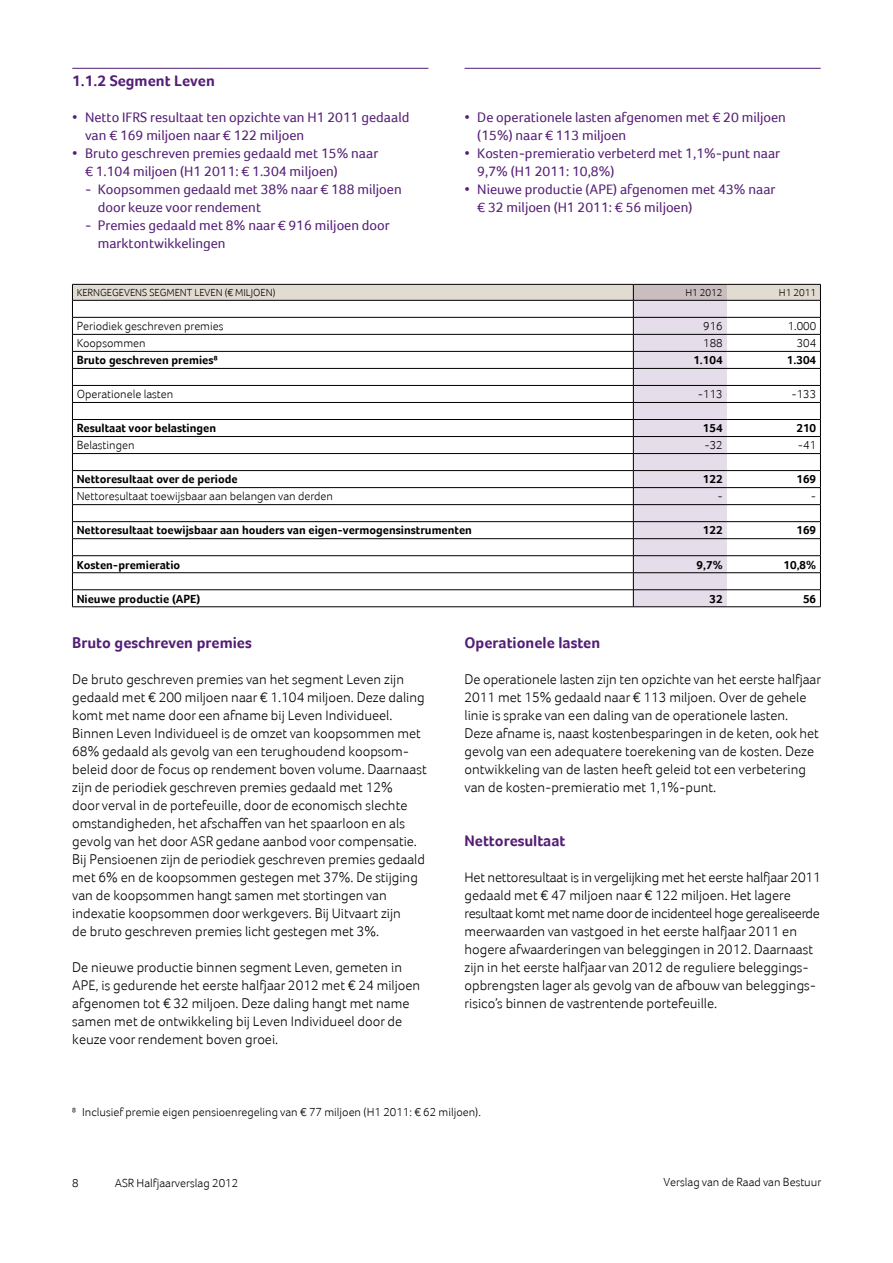
<style>
.page{position:relative;width:893px;height:1263px;background:#fff}
.page>*{position:absolute;margin:0;border:0;box-sizing:border-box;transform-origin:0 0}
.t1{font:700 15.75px "Foco";color:#541e75}
.t2{font:300 14.25px/18px "Foco";color:#000}
.t3{font:14.25px/18px "Foco";color:#541e75}
.t4{font:300 12px "Foco";color:#000}
.t5{font:700 12px "Foco";color:#000}
.t6{font:300 10.5px "Foco";color:#000}
</style>
<div class="page">
<hr style="left:72px;top:68px;width:356px;height:1px;background:#541e75">
<hr style="left:465px;top:68px;width:356px;height:1px;background:#541e75">
<svg style="left:72px;top:284px;width:749px;height:323px"></svg>
<hr style="left:72px;top:300px;width:561px;height:1px;background:#000">
<hr style="left:633px;top:300px;width:94px;height:1px;background:#000">
<hr style="left:727px;top:300px;width:94px;height:1px;background:#000">
<p class="t1" style="left:72px;top:71px;width:144px">1.1.2 Segment Leven</p>
<p class="t3" style="left:85px;top:108px;width:326px;text-indent:-13px">• Netto IFRS resultaat ten opzichte van H1 2011 gedaald van € 169 miljoen naar € 122 miljoen</p>
<p class="t3" style="left:85px;top:144px;width:295px;text-indent:-13px">• Bruto geschreven premies gedaald met 15% naar € 1.104 miljoen (H1 2011: € 1.304 miljoen)</p>
<p class="t3" style="left:98px;top:180px;width:305px;text-indent:-13px">- Koopsommen gedaald met 38% naar € 188 miljoen door keuze voor rendement</p>
<p class="t3" style="left:98px;top:216px;width:294px;text-indent:-13px">- Premies gedaald met 8% naar € 916 miljoen door marktontwikkelingen</p>
<p class="t3" style="left:477px;top:108px;width:310px;text-indent:-13px">• De operationele lasten afgenomen met € 20 miljoen (15%) naar € 113 miljoen</p>
<p class="t3" style="left:477px;top:144px;width:304px;text-indent:-13px">• Kosten-premieratio verbeterd met 1,1%-punt naar<br>9,7% (H1 2011: 10,8%)</p>
<p class="t3" style="left:477px;top:180px;width:300px;text-indent:-13px">• Nieuwe productie (APE) afgenomen met 43% naar € 32 miljoen (H1 2011: € 56 miljoen)</p>
<p class="t6" style="left:77px;top:286px;width:200px">KERNGEGEVENS SEGMENT LEVEN (€ MILJOEN)</p>
<p class="t6" style="left:685px;top:286px;width:39px">H1 2012</p>
<p class="t6" style="left:779px;top:286px;width:39px">H1 2011</p>
<p class="t4" style="left:77px;top:319px;width:148px">Periodiek geschreven premies</p>
<p class="t4" style="left:703px;top:319px;width:21px">916</p>
<p class="t4" style="left:788px;top:319px;width:30px">1.000</p>
<p class="t4" style="left:77px;top:336px;width:70px">Koopsommen</p>
<p class="t4" style="left:703px;top:336px;width:21px">188</p>
<p class="t4" style="left:797px;top:336px;width:21px">304</p>
<p class="t5" style="left:77px;top:353px;width:143px">Bruto geschreven premies⁸</p>
<p class="t5" style="left:693px;top:353px;width:31px">1.104</p>
<p class="t5" style="left:787px;top:353px;width:31px">1.304</p>
<p class="t4" style="left:77px;top:387px;width:98px">Operationele lasten</p>
<p class="t4" style="left:698px;top:387px;width:26px">-113</p>
<p class="t4" style="left:791px;top:387px;width:26px">-133</p>
<p class="t5" style="left:77px;top:421px;width:141px">Resultaat voor belastingen</p>
<p class="t5" style="left:703px;top:421px;width:21px">154</p>
<p class="t5" style="left:796px;top:421px;width:21px">210</p>
<p class="t4" style="left:77px;top:438px;width:59px">Belastingen</p>
<p class="t4" style="left:704px;top:438px;width:20px">-32</p>
<p class="t4" style="left:798px;top:438px;width:20px">-41</p>
<p class="t5" style="left:77px;top:472px;width:163px">Nettoresultaat over de periode</p>
<p class="t5" style="left:703px;top:472px;width:21px">122</p>
<p class="t5" style="left:796px;top:472px;width:21px">169</p>
<p class="t4" style="left:77px;top:489px;width:258px">Nettoresultaat toewijsbaar aan belangen van derden</p>
<p class="t4" style="left:717px;top:489px;width:7px">-</p>
<p class="t4" style="left:811px;top:489px;width:7px">-</p>
<p class="t5" style="left:77px;top:523px;width:397px">Nettoresultaat toewijsbaar aan houders van eigen-vermogensinstrumenten</p>
<p class="t5" style="left:703px;top:523px;width:21px">122</p>
<p class="t5" style="left:796px;top:523px;width:21px">169</p>
<p class="t5" style="left:77px;top:557px;width:105px">Kosten-premieratio</p>
<p class="t5" style="left:697px;top:557px;width:28px">9,7%</p>
<p class="t5" style="left:783px;top:557px;width:34px">10,8%</p>
<p class="t5" style="left:77px;top:591px;width:125px">Nieuwe productie (APE)</p>
<p class="t5" style="left:709px;top:591px;width:15px">32</p>
<p class="t5" style="left:803px;top:591px;width:15px">56</p>
<p class="t1" style="left:72px;top:633px;width:181px">Bruto geschreven premies</p>
<p class="t2" style="left:72px;top:670px;width:356px">De bruto geschreven premies van het segment Leven zijn gedaald met € 200 miljoen naar € 1.104 miljoen. Deze daling komt met name door een afname bij Leven Individueel.<br>Binnen Leven Individueel is de omzet van koopsommen met 68% gedaald als gevolg van een terughoudend koopsom&shy;beleid door de focus op rendement boven volume. Daarnaast zijn de periodiek geschreven premies gedaald met 12%<br>door verval in de portefeuille, door de economisch slechte omstandigheden, het afschaffen van het spaarloon en als gevolg van het door ASR gedane aanbod voor compensatie.<br>Bij Pensioenen zijn de periodiek geschreven premies gedaald met 6% en de koopsommen gestegen met 37%. De stijging van de koopsommen hangt samen met stortingen van indexatie koopsommen doorwerkgevers. Bij Uitvaart zijn<br>de bruto geschreven premies licht gestegen met 3%.</p>
<p class="t2" style="left:72px;top:958px;width:350px">De nieuwe productie binnen segment Leven, gemeten in APE, is gedurende het eerste halfjaar 2012 met € 24 miljoen afgenomen tot € 32 miljoen. Deze daling hangt met name samen met de ontwikkeling bij Leven Individueel door de keuze voor rendement boven groei.</p>
<p class="t1" style="left:465px;top:633px;width:137px">Operationele lasten</p>
<p class="t2" style="left:465px;top:670px;width:358px">De operationele lasten zijn ten opzichte van het eerste halfjaar 2011 met 15% gedaald naar € 113 miljoen. Over de gehele linie is sprake van een daling van de operationele lasten.<br>Deze afname is, naast kostenbesparingen in de keten, ook het gevolg van een adequatere toerekening van de kosten. Deze ontwikkeling van de lasten heeft geleid tot een verbetering van de kosten-premieratio met 1,1%-punt.</p>
<p class="t1" style="left:465px;top:831px;width:102px">Nettoresultaat</p>
<p class="t2" style="left:465px;top:868px;width:358px">Het nettoresultaat is in vergelijking met het eerste halfjaar 2011 gedaald met € 47 miljoen naar € 122 miljoen. Het lagere resultaat komt met name door de incidenteel hoge gerealiseerde meerwaarden van vastgoed in het eerste halfjaar 2011 en hogere afwaarderingen van beleggingen in 2012. Daarnaast zijn in het eerste halfjaar van 2012 de reguliere beleggings&shy;opbrengsten lager als gevolg van de afbouw van beleggings&shy;risico’s binnen de vastrentende portefeuille.</p>
<p class="t4" style="left:72px;top:1105px;width:410px">⁸ Inclusief premie eigen pensioenregeling van € 77 miljoen (H1 2011: € 62 miljoen).</p>
<p class="t4" style="left:72px;top:1176px;width:8px">8</p>
<p class="t4" style="left:115px;top:1176px;width:125px">ASR Halfjaarverslag 2012</p>
<p class="t4" style="left:663px;top:1175px;width:159px">Verslag van de Raad van Bestuur</p>
</div>
